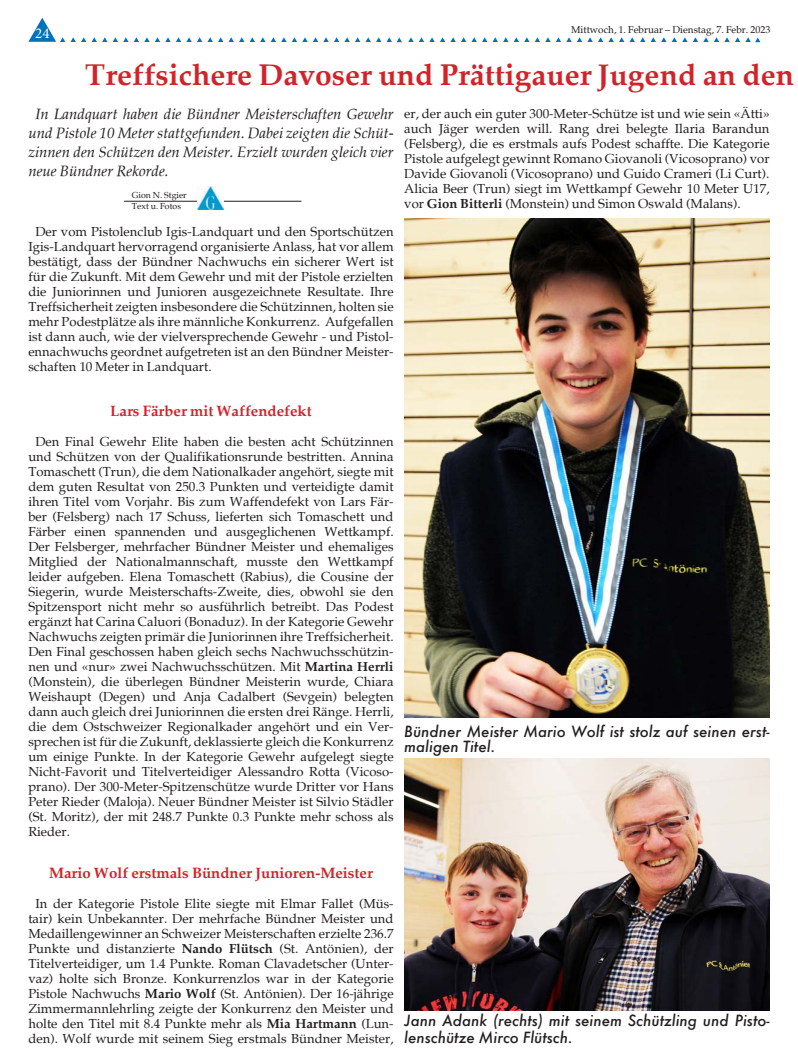
<style>
.page{position:relative;width:798px;height:1063px;background:#fff}
.page>*{position:absolute;margin:0;border:0;box-sizing:border-box;transform-origin:0 0}
.Lauftext{font:700 30px "Palatia";color:#d1232a}
.Lauftext-2{font:italic 15px/18.8px "Palatia";color:#231f20;text-align:justify}
.Lauftext-3{font:italic 500 15px/15px "Futura";color:#231f20}
.Lauftext-4{font:700 15px "Palatia";color:#d1232a}
.t1{font:15px "Minion Pro";color:#fff}
.Lauftext-5{font:13.12px/15px "Palatia";color:#231f20;text-align:justify}
.t2{font:10px "Palatia";color:#231f20}
.Lauftext-6{font:8.75px "Palatia";color:#231f20}
.s1{font-weight:700}
</style>
<div class="page">
<svg style="left:113px;top:37px;width:15px;height:5px"></svg>
<svg style="left:134px;top:37px;width:15px;height:5px"></svg>
<svg style="left:155px;top:37px;width:152px;height:5px"></svg>
<svg style="left:313px;top:37px;width:15px;height:5px"></svg>
<svg style="left:334px;top:37px;width:15px;height:5px"></svg>
<svg style="left:28px;top:18px;width:79px;height:24px"></svg>
<svg style="left:355px;top:37px;width:47px;height:5px"></svg>
<svg style="left:408px;top:37px;width:47px;height:5px"></svg>
<svg style="left:461px;top:37px;width:15px;height:5px"></svg>
<svg style="left:482px;top:37px;width:15px;height:5px"></svg>
<svg style="left:503px;top:37px;width:152px;height:5px"></svg>
<svg style="left:661px;top:37px;width:15px;height:5px"></svg>
<svg style="left:682px;top:37px;width:15px;height:5px"></svg>
<svg style="left:703px;top:37px;width:57px;height:5px"></svg>
<hr style="left:124px;top:201px;width:177px;height:1px;background:#231f20">
<img style="left:197px;top:186px;width:26px;height:23px">
<img style="left:404px;top:219px;width:365px;height:498px">
<img style="left:404px;top:759px;width:365px;height:252px">
<p class="t1" style="left:35px;top:23px;width:16px">24</p>
<p class="t2" style="left:571px;top:23px;width:201px">Mittwoch, 1. Februar – Dienstag, 7. Febr. 2023</p>
<p class="Lauftext" style="left:85px;top:57px;width:710px">Treffsichere Davoser und Prättigauer Jugend an den</p>
<p class="Lauftext-2" style="left:28px;top:105px;width:366px;text-indent:7px">In Landquart haben die Bündner Meisterschaften Gewehr und Pistole 10 Meter stattgefunden. Dabei zeigten die Schüt&shy;zinnen den Schützen den Meister. Erzielt wurden gleich vier neue Bündner Rekorde.</p>
<p class="Lauftext-5" style="left:404px;top:106px;width:367px">er, der auch ein guter 300-Meter-Schütze ist und wie sein «Ätti» auch Jäger werden will. Rang drei belegte Ilaria Barandun (Felsberg), die es erstmals aufs Podest schaffte. Die Kategorie Pistole aufgelegt gewinnt Romano Giovanoli (Vicosoprano) vor Davide Giovanoli (Vicosoprano) und Guido Crameri (Li Curt).<br>Alicia Beer (Trun) siegt im Wettkampf Gewehr 10 Meter U17, vor <span class="s1">Gion Bitterli</span> (Monstein) und Simon Oswald (Malans).</p>
<p class="Lauftext-6" style="left:132px;top:190px;width:56px">Gion N. Stgier</p>
<p class="Lauftext-6" style="left:132px;top:201px;width:51px">Text u. Fotos</p>
<p class="Lauftext-5" style="left:28px;top:224px;width:366px;text-indent:7px">Der vom Pistolenclub Igis-Landquart und den Sportschützen Igis-Landquart hervorragend organisierte Anlass, hat vor allem bestätigt, dass der Bündner Nachwuchs ein sicherer Wert ist für die Zukunft. Mit dem Gewehr und mit der Pistole erzielten die Juniorinnen und Junioren ausgezeichnete Resultate. Ihre Treffsicherheit zeigten insbesondere die Schützinnen, holten sie mehr Podestplätze als ihre männliche Konkurrenz. Aufgefallen ist dann auch, wie der vielversprechende Gewehr - und Pistol&shy;ennachwuchs geordnet aufgetreten ist an den Bündner Meister&shy;schaften 10 Meter in Landquart.</p>
<p class="Lauftext-4" style="left:110px;top:401px;width:203px">Lars Färber mit Waffendefekt</p>
<p class="Lauftext-5" style="left:28px;top:434px;width:366px;text-indent:7px">Den Final Gewehr Elite haben die besten acht Schützinnen und Schützen von der Qualifikationsrunde bestritten. Annina Tomaschett (Trun), die dem Nationalkader angehört, siegte mit dem guten Resultat von 250.3 Punkten und verteidigte damit ihren Titel vom Vorjahr. Bis zum Waffendefekt von Lars Fär&shy;ber (Felsberg) nach 17 Schuss, lieferten sich Tomaschett und Färber einen spannenden und ausgeglichenen Wettkampf.<br>Der Felsberger, mehrfacher Bündner Meister und ehemaliges Mitglied der Nationalmannschaft, musste den Wettkampf leider aufgeben. Elena Tomaschett (Rabius), die Cousine der Siegerin, wurde Meisterschafts-Zweite, dies, obwohl sie den Spitzensport nicht mehr so ausführlich betreibt. Das Podest ergänzt hat Carina Caluori (Bonaduz). In der Kategorie Gewehr Nachwuchs zeigten primär die Juniorinnen ihre Treffsicherheit.<br>Den Final geschossen haben gleich sechs Nachwuchsschützin&shy;nen und «nur» zwei Nachwuchsschützen. Mit <span class="s1">Martina Herrli </span>(Monstein), die überlegen Bündner Meisterin wurde, Chiara Weishaupt (Degen) und Anja Cadalbert (Sevgein) belegten dann auch gleich drei Juniorinnen die ersten drei Ränge. Herrli, die dem Ostschweizer Regionalkader angehört und ein Ver&shy;sprechen ist für die Zukunft, deklassierte gleich die Konkurrenz um einige Punkte. In der Kategorie Gewehr aufgelegt siegte Nicht-Favorit und Titelverteidiger Alessandro Rotta (Vicoso&shy;prano). Der 300-Meter-Spitzenschütze wurde Dritter vor Hans Peter Rieder (Maloja). Neuer Bündner Meister ist Silvio Städler (St. Moritz), der mit 248.7 Punkte 0.3 Punkte mehr schoss als Rieder.</p>
<p class="Lauftext-4" style="left:49px;top:864px;width:325px">Mario Wolf erstmals Bündner Junioren-Meister</p>
<p class="Lauftext-5" style="left:28px;top:896px;width:366px;text-align:center">In der Kategorie Pistole Elite siegte mit Elmar Fallet (Müs&shy;tair) kein Unbekannter. Der mehrfache Bündner Meister und Medaillengewinner an Schweizer Meisterschaften erzielte 236.7<br>Punkte und distanzierte <span class="s1">Nando Flütsch</span> (St. Antönien), der Titelverteidiger, um 1.4 Punkte. Roman Clavadetscher (Unter&shy;vaz) holte sich Bronze. Konkurrenzlos war in der Kategorie Pistole Nachwuchs <span class="s1">Mario Wolf</span> (St. Antönien). Der 16-jährige Zimmermannlehrling zeigte der Konkurrenz den Meister und holte den Titel mit 8.4 Punkte mehr als <span class="s1">Mia Hartmann</span> (Lun&shy;den). Wolf wurde mit seinem Sieg erstmals Bündner Meister,</p>
<p class="Lauftext-3" style="left:404px;top:724px;width:366px">Bündner Meister Mario Wolf ist stolz auf seinen erst&shy;maligen Titel.</p>
<p class="Lauftext-3" style="left:404px;top:1013px;width:367px;line-height:16.2px">Jann Adank (rechts) mit seinem Schützling und Pisto&shy;lenschütze Mirco Flütsch.</p>
</div>
